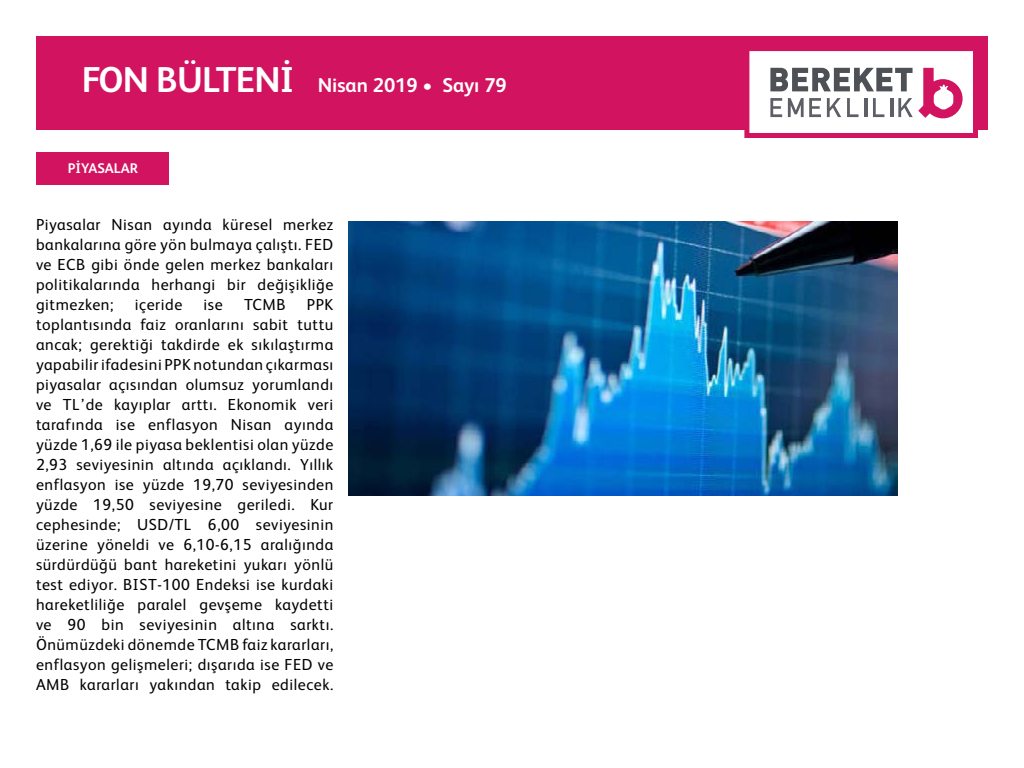
<style>
.page{position:relative;width:1024px;height:768px;background:#fff}
.page>*{position:absolute;margin:0;border:0;box-sizing:border-box;transform-origin:0 0}
.t1{font:700 20px "FS Albert";color:#fff}
.t2{font:16px/20px "FS Albert";letter-spacing:.035em;color:#000;text-align:justify}
.t3{font:700 14px "FS Albert";color:#fff}
.s1{font-size:36px}
</style>
<div class="page">
<div style="left:36px;top:36px;width:952px;height:94px;background:#d2135f"></div>
<div style="left:36px;top:152px;width:134px;height:33px;background:#d2135f"></div>
<svg style="left:744px;top:51px;width:234px;height:87px;background:#dec1ce"></svg>
<img style="left:348px;top:222px;width:550px;height:274px">
<p class="t1" style="left:82px;top:72px;width:427px"><span class="s1">FON BÜLTENİ</span> Nisan 2019 • Sayı 79</p>
<p class="t3" style="left:68px;top:159px;width:72px">PİYASALAR</p>
<p class="t2" style="left:36px;top:213px;width:299px">Piyasalar Nisan ayında küresel merkez bankalarına göre yön bulmaya çalıştı. FED ve ECB gibi önde gelen merkez bankaları politikalarında herhangi bir değişikliğe gitmezken;</p>
<p class="t2" style="left:135px;top:293px;width:49px">içeride</p>
<p class="t2" style="left:204px;top:293px;width:21px">ise</p>
<p class="t2" style="left:244px;top:293px;width:43px">TCMB</p>
<p class="t2" style="left:36px;top:293px;width:299px;text-indent:271px">PPK toplantısında faiz oranlarını sabit tuttu ancak; gerektiği takdirde ek sıkılaştırma yapabilir ifadesini PPK notundan çıkarması piyasalar açısından olumsuz yorumlandı ve TL’de kayıplar arttı. Ekonomik veri tarafında ise enflasyon Nisan ayında yüzde 1,69 ile piyasa beklentisi olan yüzde 2,93 seviyesinin altında açıklandı. Yıllık enflasyon ise yüzde 19,70 seviyesinden yüzde 19,50 seviyesine geriledi. Kur cephesinde; USD/TL 6,00 seviyesinin üzerine yöneldi ve 6,10-6,15 aralığında sürdürdüğü bant hareketini yukarı yönlü test ediyor. BIST-100 Endeksi ise kurdaki hareketliliğe paralel gevşeme kaydetti ve 90 bin seviyesinin altına sarktı.<br>Önümüzdeki dönemde TCMB faiz kararları, enflasyon gelişmeleri; dışarıda ise FED ve AMB kararları yakından takip edilecek.</p>
</div>
